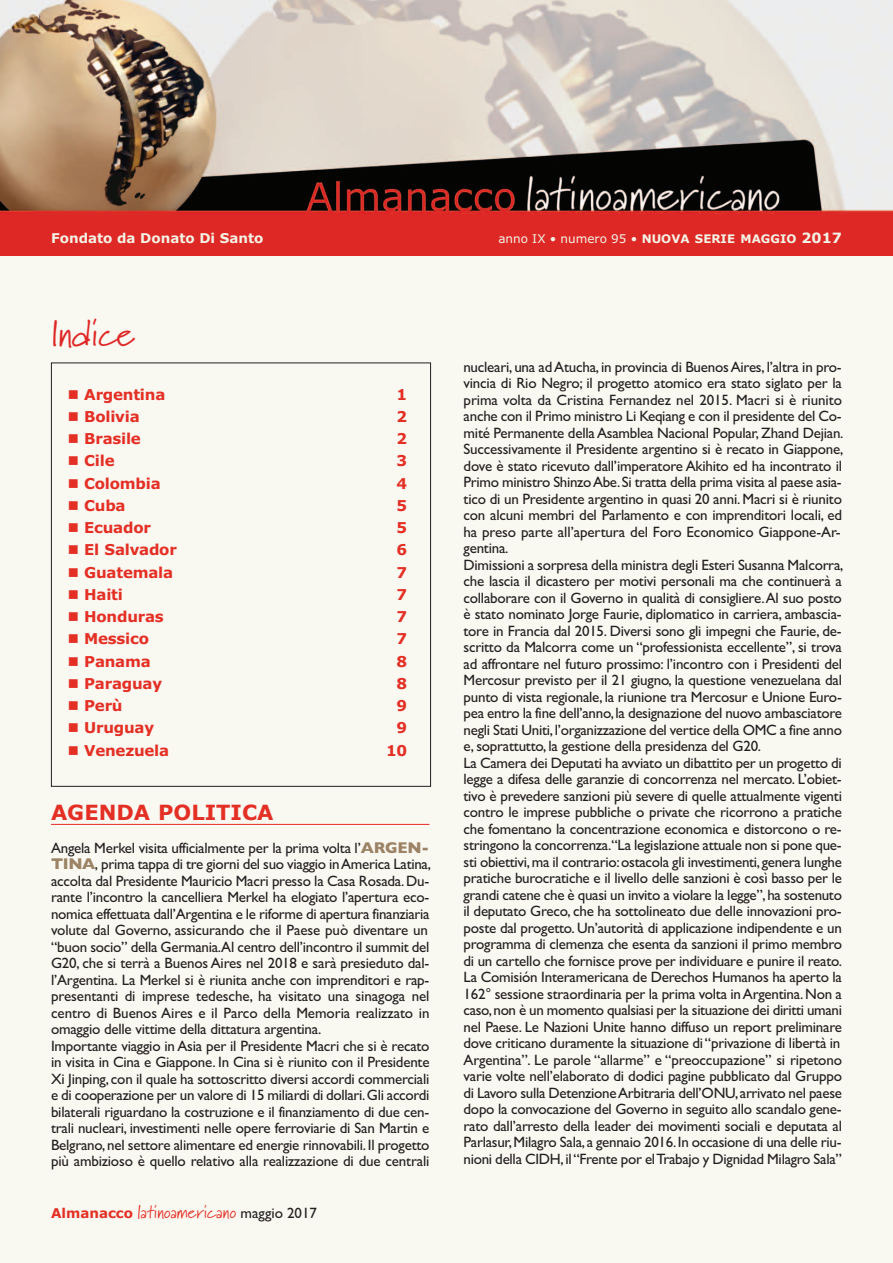
<style>
.page{position:relative;width:893px;height:1263px;background:#fff}
.page>*{position:absolute;margin:0;border:0;box-sizing:border-box;transform-origin:0 0}
.t1{font:37.5px "Marydale";letter-spacing:-.005em;color:#de2826}
.t2{font:700 21px "Verdana";color:#e42f25}
.t3{font:18px "Marydale";letter-spacing:.01em;color:#e42f25}
.t4{font:15px/16.5px "Gill Sans";letter-spacing:-.015em;color:#231f20}
.t5{font:700 15px "Verdana";letter-spacing:-.015em;color:#e42f25}
.t6{font:700 13.5px "Verdana";color:#f4f2e4}
.t7{font:12px "Verdana";color:#f4f2e4}
.s1{font-weight:700;font-size:11.85px}
.s2{font-weight:700;font-size:14.25px}
.s3{font-weight:700;font-size:15.75px;color:#9c8366}
.s4{font-family:"Verdana";font-weight:700;font-size:13.5px}
.s5{font-family:"Gill Sans";font-size:15px;color:#231f20}
</style>
<div class="page">
<img style="left:0;top:0;width:893px;height:214px">
<div style="left:0;top:255px;width:893px;height:1008px;background:#f9f8f1"></div>
<div style="left:0;top:214px;width:893px;height:41px;background:#de2826"></div>
<hr style="left:51px;top:824px;width:378px;height:1px;background:#e42f25">
<p class="t6" style="left:51px;top:230px;width:214px">Fondato da Donato Di Santo</p>
<p class="t7" style="left:498px;top:231px;width:345px">anno IX • numero 95 • <span class="s1">NUOVA SERIE MAGGIO</span> <span class="s2">2017</span></p>
<h1 class="t1" style="left:51px;top:311px;width:86px">Indice</h1>
<p class="t5" style="left:84px;top:386px;width:83px">Argentina</p>
<p class="t5" style="left:396px;top:386px;width:12px">1</p>
<p class="t5" style="left:84px;top:408px;width:57px">Bolivia</p>
<p class="t5" style="left:396px;top:408px;width:12px">2</p>
<p class="t5" style="left:84px;top:430px;width:58px">Brasile</p>
<p class="t5" style="left:396px;top:430px;width:12px">2</p>
<p class="t5" style="left:84px;top:452px;width:32px">Cile</p>
<p class="t5" style="left:396px;top:452px;width:12px">3</p>
<p class="t5" style="left:84px;top:475px;width:78px">Colombia</p>
<p class="t5" style="left:396px;top:475px;width:12px">4</p>
<p class="t5" style="left:84px;top:497px;width:43px">Cuba</p>
<p class="t5" style="left:396px;top:497px;width:12px">5</p>
<p class="t5" style="left:84px;top:519px;width:68px">Ecuador</p>
<p class="t5" style="left:396px;top:519px;width:12px">5</p>
<p class="t5" style="left:84px;top:541px;width:94px">El Salvador</p>
<p class="t5" style="left:396px;top:541px;width:12px">6</p>
<p class="t5" style="left:84px;top:564px;width:90px">Guatemala</p>
<p class="t5" style="left:396px;top:564px;width:12px">7</p>
<p class="t5" style="left:84px;top:586px;width:40px">Haiti</p>
<p class="t5" style="left:396px;top:586px;width:12px">7</p>
<p class="t5" style="left:84px;top:608px;width:81px">Honduras</p>
<p class="t5" style="left:396px;top:608px;width:12px">7</p>
<p class="t5" style="left:84px;top:630px;width:66px">Messico</p>
<p class="t5" style="left:396px;top:630px;width:12px">7</p>
<p class="t5" style="left:84px;top:653px;width:68px">Panama</p>
<p class="t5" style="left:396px;top:653px;width:12px">8</p>
<p class="t5" style="left:84px;top:675px;width:79px">Paraguay</p>
<p class="t5" style="left:396px;top:675px;width:12px">8</p>
<p class="t5" style="left:84px;top:697px;width:40px">Perù</p>
<p class="t5" style="left:396px;top:697px;width:12px">9</p>
<p class="t5" style="left:84px;top:719px;width:71px">Uruguay</p>
<p class="t5" style="left:396px;top:719px;width:12px">9</p>
<p class="t5" style="left:84px;top:742px;width:87px">Venezuela</p>
<p class="t5" style="left:386px;top:742px;width:23px">10</p>
<h2 class="t2" style="left:51px;top:800px;width:224px">AGENDA POLITICA</h2>
<p class="t4" style="left:51px;top:839px;width:381px">Angela Merkel visita ufficialmente per la prima volta l’<span class="s3">ARGEN-TINA</span>, prima tappa di tre giorni del suo viaggio inAmerica Latina, accolta dal Presidente Mauricio Macri presso la Casa Rosada.Du&shy;rante l’incontro la cancelliera Merkel ha elogiato l’apertura eco&shy;nomica effettuata dall’Argentina e le riforme di apertura finanziaria volute dal Governo, assicurando che il Paese può diventare un “buon socio” della Germania.Al centro dell’incontro il summit del G20, che si terrà a Buenos Aires nel 2018 e sarà presieduto dal&shy;l’Argentina. La Merkel si è riunita anche con imprenditori e rap&shy;presentanti di imprese tedesche, ha visitato una sinagoga nel centro di Buenos Aires e il Parco della Memoria realizzato in omaggio delle vittime della dittatura argentina.<br>Importante viaggio in Asia per il Presidente Macri che si è recato in visita in Cina e Giappone. In Cina si è riunito con il Presidente Xi Jinping,con il quale ha sottoscritto diversi accordi commerciali e di cooperazione per un valore di 15 miliardi di dollari.Gli accordi bilaterali riguardano la costruzione e il finanziamento di due cen&shy;trali nucleari, investimenti nelle opere ferroviarie di San Martin e Belgrano,nel settore alimentare ed energie rinnovabili.Il progetto più ambizioso è quello relativo alla realizzazione di due centrali</p>
<p class="t3" style="left:51px;top:1201px;width:268px"><span class="s4">Almanacco</span> latinoamericano <span class="s5">maggio 2017</span></p>
<p class="t4" style="left:463px;top:358px;width:382px">nucleari,una adAtucha,in provincia di BuenosAires,l’altra in pro&shy;vincia di Rio Negro; il progetto atomico era stato siglato per la prima volta da Cristina Fernandez nel 2015. Macri si è riunito anche con il Primo ministro Li Keqiang e con il presidente del Co&shy;mité Permanente della Asamblea Nacional Popular, Zhand Dejian.<br>Successivamente il Presidente argentino si è recato in Giappone, dove è stato ricevuto dall’imperatore Akihito ed ha incontrato il Primo ministro ShinzoAbe.Si tratta della prima visita al paese asia&shy;tico di un Presidente argentino in quasi 20 anni. Macri si è riunito con alcuni membri del Parlamento e con imprenditori locali, ed ha preso parte all’apertura del Foro Economico Giappone-Ar&shy;gentina.<br>Dimissioni a sorpresa della ministra degli Esteri Susanna Malcorra, che lascia il dicastero per motivi personali ma che continuerà a collaborare con il Governo in qualità di consigliere.Al suo posto è stato nominato Jorge Faurie, diplomatico in carriera, ambascia&shy;tore in Francia dal 2015. Diversi sono gli impegni che Faurie, de&shy;scritto da Malcorra come un “professionista eccellente”, si trova ad affrontare nel futuro prossimo: l’incontro con i Presidenti del Mercosur previsto per il 21 giugno, la questione venezuelana dal punto di vista regionale, la riunione tra Mercosur e Unione Euro&shy;pea entro la fine dell’anno,la designazione del nuovo ambasciatore negli Stati Uniti,l’organizzazione del vertice della OMC a fine anno e, soprattutto, la gestione della presidenza del G20.<br>La Camera dei Deputati ha avviato un dibattito per un progetto di legge a difesa delle garanzie di concorrenza nel mercato. L’obiet&shy;tivo è prevedere sanzioni più severe di quelle attualmente vigenti contro le imprese pubbliche o private che ricorrono a pratiche che fomentano la concentrazione economica e distorcono o re&shy;stringono la concorrenza.“La legislazione attuale non si pone que&shy;sti obiettivi,ma il contrario:ostacola gli investimenti,genera lunghe pratiche burocratiche e il livello delle sanzioni è così basso per le grandi catene che è quasi un invito a violare la legge”,ha sostenuto il deputato Greco, che ha sottolineato due delle innovazioni pro&shy;poste dal progetto. Un’autorità di applicazione indipendente e un programma di clemenza che esenta da sanzioni il primo membro di un cartello che fornisce prove per individuare e punire il reato.<br>La Comisión Interamericana de Derechos Humanos ha aperto la 162° sessione straordinaria per la prima volta inArgentina.Non a caso,non è un momento qualsiasi per la situazione dei diritti umani nel Paese. Le Nazioni Unite hanno diffuso un report preliminare dove criticano duramente la situazione di“privazione di libertà in Argentina”. Le parole “allarme” e “preoccupazione” si ripetono varie volte nell’elaborato di dodici pagine pubblicato dal Gruppo di Lavoro sulla DetenzioneArbitraria dell’ONU,arrivato nel paese dopo la convocazione del Governo in seguito allo scandalo gene&shy;rato dall’arresto della leader dei movimenti sociali e deputata al Parlasur,Milagro Sala,a gennaio 2016.In occasione di una delle riu&shy;nioni della CIDH,il“Frente por elTrabajo y Dignidad Milagro Sala”</p>
</div>
